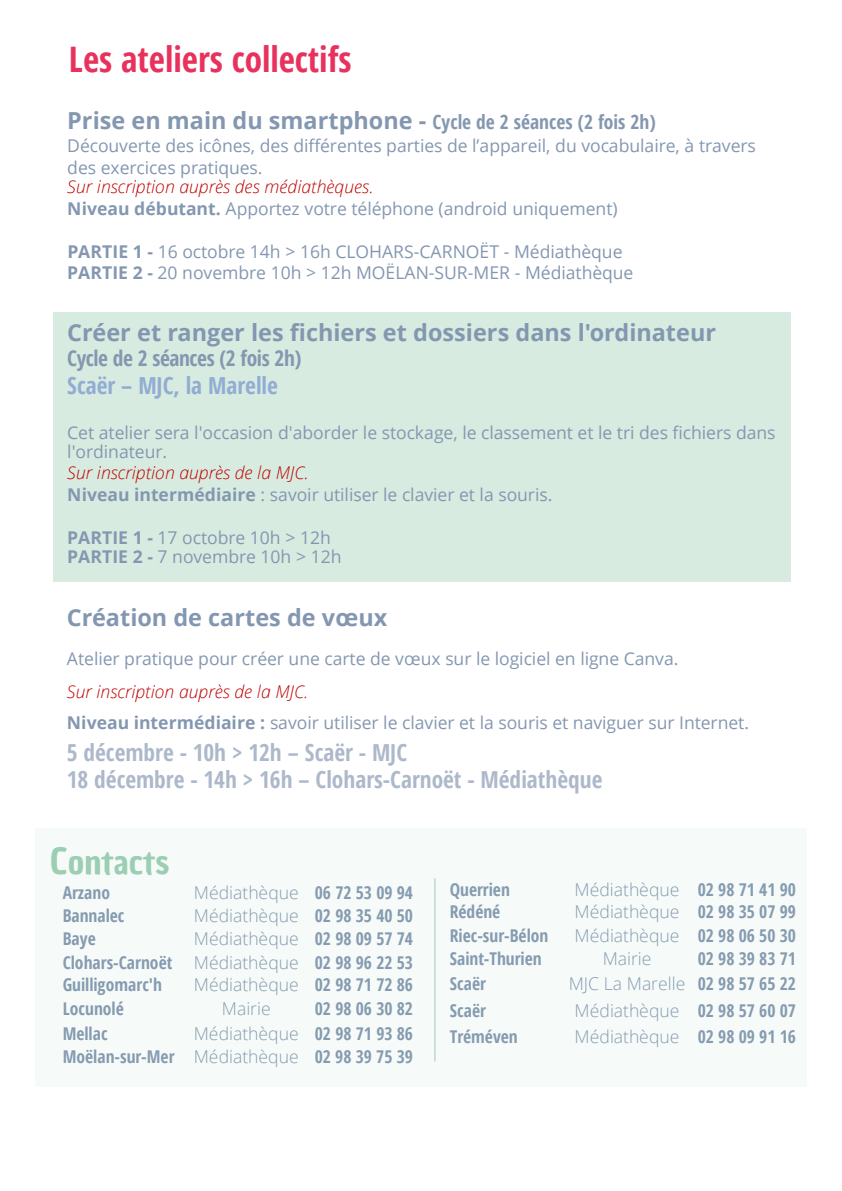
<style>
.page{position:relative;width:842px;height:1191px;background:#fff}
.page>*{position:absolute;margin:0;border:0;box-sizing:border-box;transform-origin:0 0}
.t1{font:700 condensed 35.2px "Open Sans";color:#e8325d}
.t2{font:35.2px "Chau Philomene One";color:#9cceb3}
.t3{font:700 23.4px "Open Sans";color:#8497b1}
.t4{font:700 condensed 23.4px/27.2px "Open Sans";color:#adb9cb}
.t5{font:700 condensed 23.4px "Open Sans";color:#92acd3}
.t6{font:700 condensed 21.4px "Open Sans";letter-spacing:-.02em;color:#8497b1}
.t7{font:17.6px/21.6px "Open Sans";letter-spacing:-.005em;color:#8497b1}
.t8{font:700 condensed 17.6px/23px "Open Sans";letter-spacing:-.005em;color:#8497b1;text-align:justify}
.t9{font:300 17.6px "Open Sans";color:#8497b1}
.s1{font-stretch:condensed;font-size:19.6px}
.s2{font-weight:300;font-style:italic;color:#c00302}
.s3{font-weight:700}
.s4{font-weight:700;font-stretch:condensed}
.s5{font-weight:300;font-stretch:normal}
</style>
<div class="page">
<div style="left:36px;top:829px;width:771px;height:257px;background:#f6faf8"></div>
<hr style="left:434px;top:878px;width:1px;height:183px;background:#9cceb3">
<div style="left:53px;top:312px;width:737px;height:270px;background:#d7ebe0"></div>
<h1 class="t1" style="left:69px;top:35px;width:284px">Les ateliers collectifs</h1>
<h2 class="t3" style="left:67px;top:104px;width:590px">Prise en main du smartphone - <span class="s1">Cycle de 2 séances (2 fois 2h)</span></h2>
<p class="t7" style="left:67px;top:135px;width:690px">Découverte des icônes, des différentes parties de l’appareil, du vocabulaire, à travers des exercices pratiques.</p>
<p class="t7" style="left:67px;top:176px;width:552px;line-height:21px"><span class="s2">Sur inscription auprès des médiathèques.<br></span><span class="s3">Niveau débutant.</span> Apportez votre téléphone (android uniquement)</p>
<p class="t7" style="left:67px;top:240px;width:568px"><span class="s3">PARTIE 1 -</span> 16 octobre 14h &gt; 16h CLOHARS-CARNOËT - Médiathèque<br><span class="s3">PARTIE 2 -</span> 20 novembre 10h &gt; 12h MOËLAN-SUR-MER - Médiathèque</p>
<h2 class="t3" style="left:67px;top:316px;width:650px">Créer et ranger les fichiers et dossiers dans l'ordinateur</h2>
<p class="t6" style="left:67px;top:344px;width:236px">Cycle de 2 séances (2 fois 2h)</p>
<h2 class="t5" style="left:67px;top:369px;width:212px">Scaër – MJC, la Marelle</h2>
<p class="t7" style="left:67px;top:422px;width:710px;line-height:19.2px">Cet atelier sera l'occasion d'aborder le stockage, le classement et le tri des fichiers dans l'ordinateur.</p>
<p class="t7" style="left:67px;top:462px;width:487px"><span class="s2">Sur inscription auprès de la MJC.<br></span><span class="s3">Niveau intermédiaire</span> : savoir utiliser le clavier et la souris.</p>
<p class="t7" style="left:67px;top:528px;width:276px;line-height:19.2px"><span class="s3">PARTIE 1 -</span> 17 octobre 10h &gt; 12h<br><span class="s3">PARTIE 2 -</span> 7 novembre 10h &gt; 12h</p>
<h2 class="t3" style="left:67px;top:600px;width:322px">Création de cartes de vœux</h2>
<p class="t7" style="left:67px;top:647px;width:613px">Atelier pratique pour créer une carte de vœux sur le logiciel en ligne Canva.</p>
<p class="t7" style="left:67px;top:675px;width:684px;line-height:31.4px"><span class="s2">Sur inscription auprès de la MJC.<br></span><span class="s3">Niveau intermédiaire :</span> savoir utiliser le clavier et la souris et naviguer sur Internet.</p>
<h2 class="t4" style="left:67px;top:738px;width:537px">5 décembre - 10h &gt; 12h – Scaër - MJC<br>18 décembre - 14h &gt; 16h – Clohars-Carnoët - Médiathèque</h2>
<h1 class="t2" style="left:50px;top:838px;width:121px">Contacts</h1>
<p class="t8" style="left:63px;top:880px;width:49px">Arzano</p>
<p class="t9" style="left:194px;top:880px;width:221px">Médiathèque <span class="s4">06 72 53 09 94</span></p>
<p class="t8" style="left:63px;top:904px;width:63px">Bannalec</p>
<p class="t9" style="left:194px;top:904px;width:221px">Médiathèque <span class="s4">02 98 35 40 50</span></p>
<p class="t8" style="left:63px;top:927px;width:34px">Baye</p>
<p class="t8" style="left:63px;top:927px;width:352px;text-indent:131px"><span class="s5">Médiathèque</span> 02 98 09 57 74<br>Clohars-Carnoët <span class="s5">Médiathèque</span> 02 98 96 22 53<br>Guilligomarc'h</p>
<p class="t9" style="left:194px;top:973px;width:221px">Médiathèque <span class="s4">02 98 71 72 86</span></p>
<p class="t8" style="left:63px;top:997px;width:63px">Locunolé</p>
<p class="t9" style="left:222px;top:996px;width:50px">Mairie</p>
<p class="t8" style="left:315px;top:997px;width:100px">02 98 06 30 82</p>
<p class="t8" style="left:63px;top:1021px;width:46px">Mellac</p>
<p class="t8" style="left:63px;top:1021px;width:352px;text-align:right"><span class="s5">Médiathèque</span> 02 98 71 93 86<br>Moëlan-sur-Mer <span class="s5">Médiathèque</span> 02 98 39 75 39</p>
<p class="t8" style="left:450px;top:877px;width:62px">Querrien</p>
<p class="t9" style="left:575px;top:877px;width:223px">Médiathèque <span class="s4">02 98 71 41 90</span></p>
<p class="t8" style="left:450px;top:900px;width:52px">Rédéné</p>
<p class="t9" style="left:575px;top:899px;width:223px">Médiathèque <span class="s4">02 98 35 07 99</span></p>
<p class="t8" style="left:450px;top:923px;width:100px">Riec-sur-Bélon</p>
<p class="t9" style="left:575px;top:923px;width:223px">Médiathèque <span class="s4">02 98 06 50 30</span></p>
<p class="t8" style="left:450px;top:946px;width:93px">Saint-Thurien</p>
<p class="t9" style="left:603px;top:946px;width:50px">Mairie</p>
<p class="t8" style="left:698px;top:946px;width:100px">02 98 39 83 71</p>
<p class="t8" style="left:450px;top:972px;width:38px">Scaër</p>
<p class="t9" style="left:569px;top:972px;width:229px">MJC La Marelle <span class="s4">02 98 57 65 22</span></p>
<p class="t8" style="left:450px;top:998px;width:38px">Scaër</p>
<p class="t9" style="left:575px;top:998px;width:223px">Médiathèque <span class="s4">02 98 57 60 07</span></p>
<p class="t8" style="left:450px;top:1024px;width:70px">Tréméven</p>
<p class="t9" style="left:575px;top:1024px;width:223px">Médiathèque <span class="s4">02 98 09 91 16</span></p>
</div>
